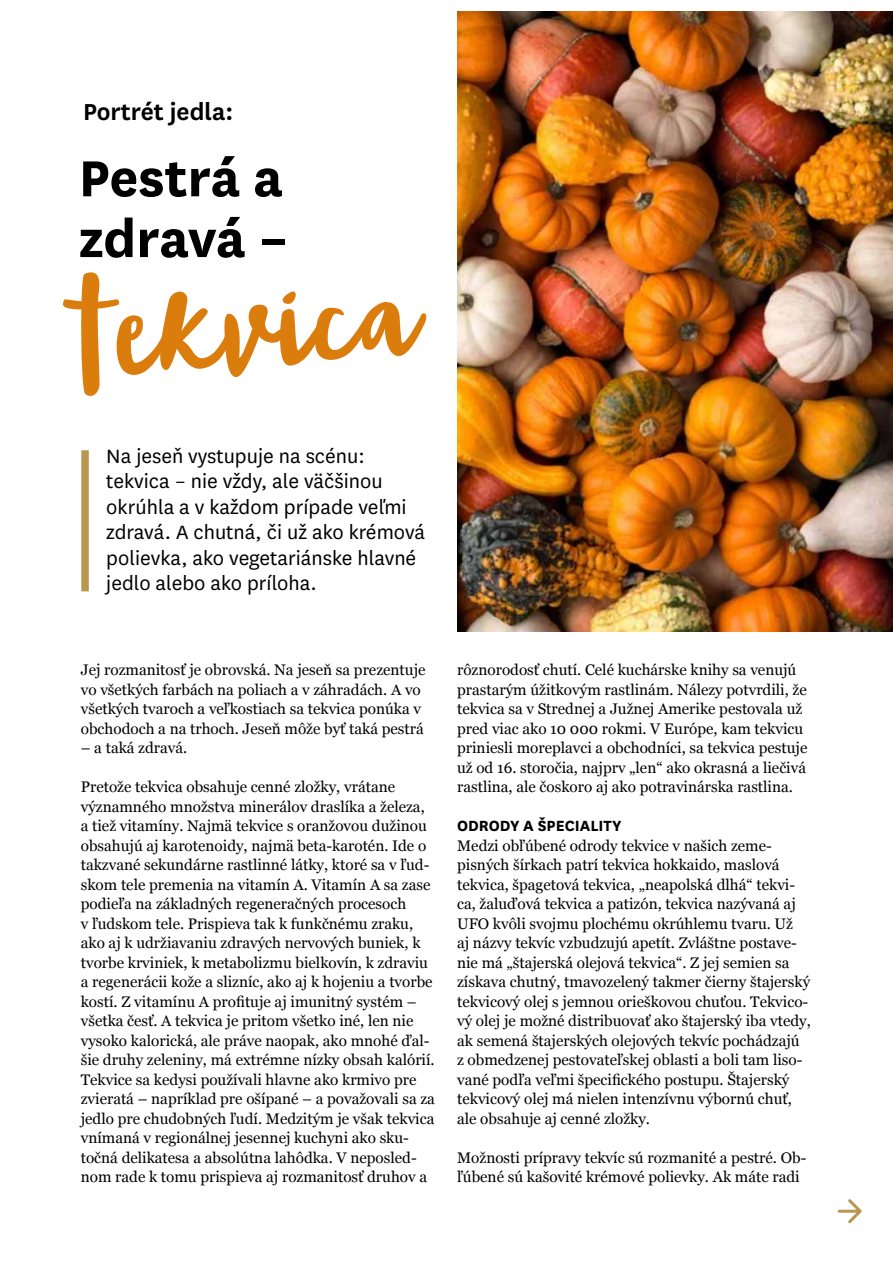
<style>
.page{position:relative;width:893px;height:1263px;background:#fff}
.page>*{position:absolute;margin:0;border:0;box-sizing:border-box;transform-origin:0 0}
.t1{font:108.3px "Blog Script";color:#db7d0d}
.t2{font:700 59.1px/60.8px "National";letter-spacing:-.005em;color:#000}
.t3{font:600 27px "National";color:#000}
.t4{font:22.5px/25.5px "National";color:#000}
.t5{font:700 17.25px "National";color:#000}
.t6{font:15.3px/19.5px "Georgia";color:#000}
</style>
<div class="page">
<img style="left:457px;top:12px;width:436px;height:619px">
<div style="left:81px;top:450px;width:8px;height:141px;background:#ba974e"></div>
<svg style="left:838px;top:1199px;width:24px;height:24px"></svg>
<h3 class="t3" style="left:83px;top:93px;width:152px">Portrét jedla:</h3>
<h2 class="t2" style="left:79px;top:144px;width:211px">Pestrá a zdravá –</h2>
<h1 class="t1" style="left:74px;top:272px;width:342px;rotate:-3deg">tekvica</h1>
<h3 class="t4" style="left:106px;top:442px;width:320px">Na jeseň vystupuje na scénu: tekvica – nie vždy, ale väčšinou okrúhla a v každom prípade veľmi zdravá. A chutná, či už ako krémová polievka, ako vegetariánske hlavné jedlo alebo ako príloha.</h3>
<p class="t6" style="left:81px;top:659px;width:346px">Jej rozmanitosť je obrovská. Na jeseň sa prezentuje vo všetkých farbách na poliach a v záhradách. A vo všetkých tvaroch a veľkostiach sa tekvica ponúka v obchodoch a na trhoch. Jeseň môže byť taká pestrá</p>
<p class="t6" style="left:81px;top:737px;width:108px">– a taká zdravá.</p>
<p class="t6" style="left:81px;top:776px;width:356px">Pretože tekvica obsahuje cenné zložky, vrátane významného množstva minerálov draslíka a železa, a tiež vitamíny. Najmä tekvice s oranžovou dužinou obsahujú aj karotenoidy, najmä beta-karotén. Ide o takzvané sekundárne rastlinné látky, ktoré sa v ľud&shy;skom tele premenia na vitamín A. Vitamín A sa zase podieľa na základných regeneračných procesoch<br>v ľudskom tele. Prispieva tak k funkčnému zraku, ako aj k udržiavaniu zdravých nervových buniek, k tvorbe krviniek, k metabolizmu bielkovín, k zdraviu a regenerácii kože a slizníc, ako aj k hojeniu a tvorbe kostí. Z vitamínu A profituje aj imunitný systém – všetka česť. A tekvica je pritom všetko iné, len nie vysoko kalorická, ale práve naopak, ako mnohé ďal&shy;šie druhy zeleniny, má extrémne nízky obsah kalórií.<br>Tekvice sa kedysi používali hlavne ako krmivo pre zvieratá – napríklad pre ošípané – a považovali sa za jedlo pre chudobných ľudí. Medzitým je však tekvica vnímaná v regionálnej jesennej kuchyni ako sku&shy;točná delikatesa a absolútna lahôdka. V neposled&shy;nom rade k tomu prispieva aj rozmanitosť druhov a</p>
<p class="t6" style="left:457px;top:659px;width:352px">rôznorodosť chutí. Celé kuchárske knihy sa venujú prastarým úžitkovým rastlinám. Nálezy potvrdili, že tekvica sa v Strednej a Južnej Amerike pestovala už pred viac ako 10 000 rokmi. V Európe, kam tekvicu priniesli moreplavci a obchodníci, sa tekvica pestuje už od 16. storočia, najprv „len“ ako okrasná a liečivá rastlina, ale čoskoro aj ako potravinárska rastlina.</p>
<p class="t5" style="left:457px;top:814px;width:166px">ODRODY A ŠPECIALITY</p>
<p class="t6" style="left:457px;top:835px;width:355px">Medzi obľúbené odrody tekvice v našich zeme&shy;pisných šírkach patrí tekvica hokkaido, maslová tekvica, špagetová tekvica, „neapolská dlhá“ tekvi&shy;ca, žaluďová tekvica a patizón, tekvica nazývaná aj UFO kvôli svojmu plochému okrúhlemu tvaru. Už<br>aj názvy tekvíc vzbudzujú apetít. Zvláštne postave&shy;nie má „štajerská olejová tekvica“. Z jej semien sa získava chutný, tmavozelený takmer čierny štajerský tekvicový olej s jemnou orieškovou chuťou. Tekvico&shy;vý olej je možné distribuovať ako štajerský iba vtedy, ak semená štajerských olejových tekvíc pochádzajú<br>z obmedzenej pestovateľskej oblasti a boli tam liso&shy;vané podľa veľmi špecifického postupu. Štajerský tekvicový olej má nielen intenzívnu výbornú chuť, ale obsahuje aj cenné zložky.</p>
<p class="t6" style="left:457px;top:1147px;width:351px">Možnosti prípravy tekvíc sú rozmanité a pestré. Ob&shy;ľúbené sú kašovité krémové polievky. Ak máte radi</p>
</div>
